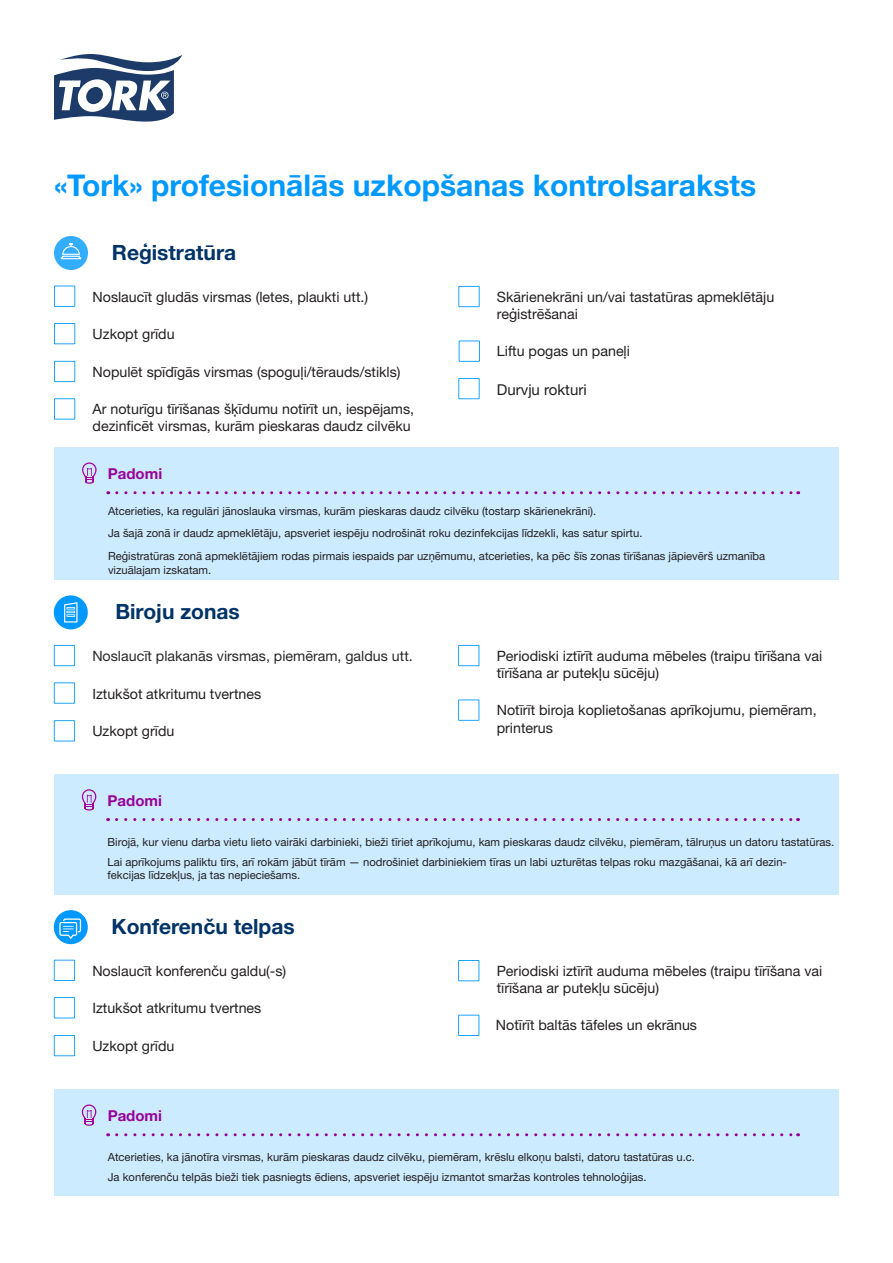
<style>
.page{position:relative;width:893px;height:1263px;background:#fff}
.page>*{position:absolute;margin:0;border:0;box-sizing:border-box;transform-origin:0 0}
.t1{font:700 30px "Helvetica Neue";color:#09f}
.Styckeformat_2{font:700 21px "Helvetica Neue";color:#036}
.Styckeformat_2_-_whi{font:700 15px "Helvetica Neue";color:#909}
.Styckeformat_1{font:15px "Helvetica Neue";color:#231f20}
.Styckeformat_1-2{font:14.25px/17.1px "Helvetica Neue";color:#231f20}
.Styckeformat_1-3{font:14.25px "Helvetica Neue";color:#282828}
.Styckeformat_3{font:11.25px/13.5px "Helvetica Neue";color:#231f20}
</style>
<div class="page">
<svg style="left:54px;top:54px;width:128px;height:67px"></svg>
<div style="left:54px;top:774px;width:785px;height:121px;background:#ccebff"></div>
<div style="left:54px;top:447px;width:785px;height:133px;background:#ccebff"></div>
<svg style="left:54px;top:286px;width:21px;height:21px"></svg>
<svg style="left:54px;top:645px;width:21px;height:21px"></svg>
<svg style="left:54px;top:361px;width:21px;height:21px"></svg>
<svg style="left:54px;top:720px;width:21px;height:21px"></svg>
<svg style="left:458px;top:699px;width:21px;height:22px"></svg>
<svg style="left:54px;top:323px;width:21px;height:21px"></svg>
<svg style="left:54px;top:682px;width:21px;height:22px"></svg>
<svg style="left:458px;top:286px;width:22px;height:21px"></svg>
<svg style="left:459px;top:340px;width:21px;height:22px"></svg>
<svg style="left:458px;top:378px;width:22px;height:21px"></svg>
<svg style="left:54px;top:398px;width:21px;height:22px"></svg>
<svg style="left:458px;top:645px;width:21px;height:21px"></svg>
<svg style="left:117px;top:491px;width:682px;height:3px"></svg>
<div style="left:54px;top:236px;width:34px;height:34px;background:#33adff;border-radius:50%"></div>
<svg style="left:61px;top:243px;width:20px;height:16px"></svg>
<div style="left:54px;top:595px;width:34px;height:34px;background:#09f;border-radius:50%"></div>
<svg style="left:64px;top:602px;width:14px;height:20px"></svg>
<svg style="left:117px;top:818px;width:681px;height:3px"></svg>
<svg style="left:54px;top:960px;width:21px;height:21px"></svg>
<svg style="left:54px;top:1035px;width:21px;height:21px"></svg>
<svg style="left:458px;top:1015px;width:21px;height:21px"></svg>
<svg style="left:54px;top:997px;width:21px;height:21px"></svg>
<svg style="left:458px;top:960px;width:21px;height:21px"></svg>
<div style="left:54px;top:1089px;width:785px;height:107px;background:#ccebff"></div>
<div style="left:54px;top:910px;width:34px;height:34px;background:#09f;border-radius:50%"></div>
<svg style="left:59px;top:918px;width:22px;height:21px"></svg>
<svg style="left:117px;top:1133px;width:682px;height:3px"></svg>
<svg style="left:82px;top:1104px;width:14px;height:22px"></svg>
<svg style="left:82px;top:789px;width:14px;height:21px"></svg>
<svg style="left:82px;top:462px;width:15px;height:22px"></svg>
<p class="t1" style="left:54px;top:162px;width:704px">«Tork» profesionālās uzkopšanas kontrolsaraksts</p>
<p class="Styckeformat_2" style="left:112px;top:236px;width:126px">Reģistratūra</p>
<p class="Styckeformat_1-2" style="left:93px;top:289px;width:277px">Noslaucīt gludās virsmas (letes, plaukti utt.)</p>
<p class="Styckeformat_1-2" style="left:93px;top:327px;width:84px">Uzkopt grīdu</p>
<p class="Styckeformat_1-2" style="left:93px;top:364px;width:309px">Nopulēt spīdīgās virsmas (spoguļi/tērauds/stikls)</p>
<p class="Styckeformat_1-2" style="left:93px;top:401px;width:323px">Ar noturīgu tīrīšanas šķīdumu notīrīt un, iespējams, dezinficēt virsmas, kurām pieskaras daudz cilvēku</p>
<p class="Styckeformat_2_-_whi" style="left:108px;top:462px;width:56px">Padomi</p>
<p class="Styckeformat_1-2" style="left:497px;top:289px;width:279px">Skārienekrāni un/vai tastatūras apmeklētāju reģistrēšanai</p>
<p class="Styckeformat_1-2" style="left:497px;top:344px;width:135px">Liftu pogas un paneļi</p>
<p class="Styckeformat_1" style="left:497px;top:378px;width:91px">Durvju rokturi</p>
<p class="Styckeformat_3" style="left:108px;top:505px;width:490px">Atcerieties, ka regulāri jānoslauka virsmas, kurām pieskaras daudz cilvēku (tostarp skārienekrāni).</p>
<p class="Styckeformat_3" style="left:108px;top:527px;width:536px">Ja šajā zonā ir daudz apmeklētāju, apsveriet iespēju nodrošināt roku dezinfekcijas līdzekli, kas satur spirtu.</p>
<p class="Styckeformat_3" style="left:108px;top:550px;width:659px">Reģistratūras zonā apmeklētājiem rodas pirmais iespaids par uzņēmumu, atcerieties, ka pēc šīs zonas tīrīšanas jāpievērš uzmanība vizuālajam izskatam.</p>
<p class="Styckeformat_2" style="left:115px;top:595px;width:126px">Biroju zonas</p>
<p class="Styckeformat_1-3" style="left:92px;top:646px;width:322px">Noslaucīt plakanās virsmas, piemēram, galdus utt.</p>
<p class="Styckeformat_1-2" style="left:92px;top:686px;width:170px">Iztukšot atkritumu tvertnes</p>
<p class="Styckeformat_1-2" style="left:92px;top:723px;width:84px">Uzkopt grīdu</p>
<p class="Styckeformat_2_-_whi" style="left:108px;top:789px;width:56px">Padomi</p>
<p class="Styckeformat_1-2" style="left:497px;top:648px;width:327px">Periodiski iztīrīt auduma mēbeles (traipu tīrīšana vai tīrīšana ar putekļu sūcēju)</p>
<p class="Styckeformat_1-2" style="left:497px;top:703px;width:321px">Notīrīt biroja koplietošanas aprīkojumu, piemēram, printerus</p>
<p class="Styckeformat_3" style="left:108px;top:836px;width:728px">Birojā, kur vienu darba vietu lieto vairāki darbinieki, bieži tīriet aprīkojumu, kam pieskaras daudz cilvēku, piemēram, tālruņus un datoru tastatūras.</p>
<p class="Styckeformat_3" style="left:108px;top:855px;width:681px">Lai aprīkojums paliktu tīrs, arī rokām jābūt tīrām — nodrošiniet darbiniekiem tīras un labi uzturētas telpas roku mazgāšanai, kā arī dezin&shy;fekcijas līdzekļus, ja tas nepieciešams.</p>
<p class="Styckeformat_2" style="left:112px;top:910px;width:185px">Konferenču telpas</p>
<p class="Styckeformat_1-2" style="left:92px;top:963px;width:195px">Noslaucīt konferenču galdu(-s)</p>
<p class="Styckeformat_1-2" style="left:92px;top:1000px;width:171px">Iztukšot atkritumu tvertnes</p>
<p class="Styckeformat_1-2" style="left:92px;top:1038px;width:84px">Uzkopt grīdu</p>
<p class="Styckeformat_2_-_whi" style="left:108px;top:1104px;width:56px">Padomi</p>
<p class="Styckeformat_1-2" style="left:497px;top:963px;width:327px">Periodiski iztīrīt auduma mēbeles (traipu tīrīšana vai tīrīšana ar putekļu sūcēju)</p>
<p class="Styckeformat_1-2" style="left:496px;top:1017px;width:203px">Notīrīt baltās tāfeles un ekrānus</p>
<p class="Styckeformat_3" style="left:108px;top:1151px;width:589px">Atcerieties, ka jānotīra virsmas, kurām pieskaras daudz cilvēku, piemēram, krēslu elkoņu balsti, datoru tastatūras u.c.</p>
<p class="Styckeformat_3" style="left:108px;top:1171px;width:540px">Ja konferenču telpās bieži tiek pasniegts ēdiens, apsveriet iespēju izmantot smaržas kontroles tehnoloģijas.</p>
</div>
